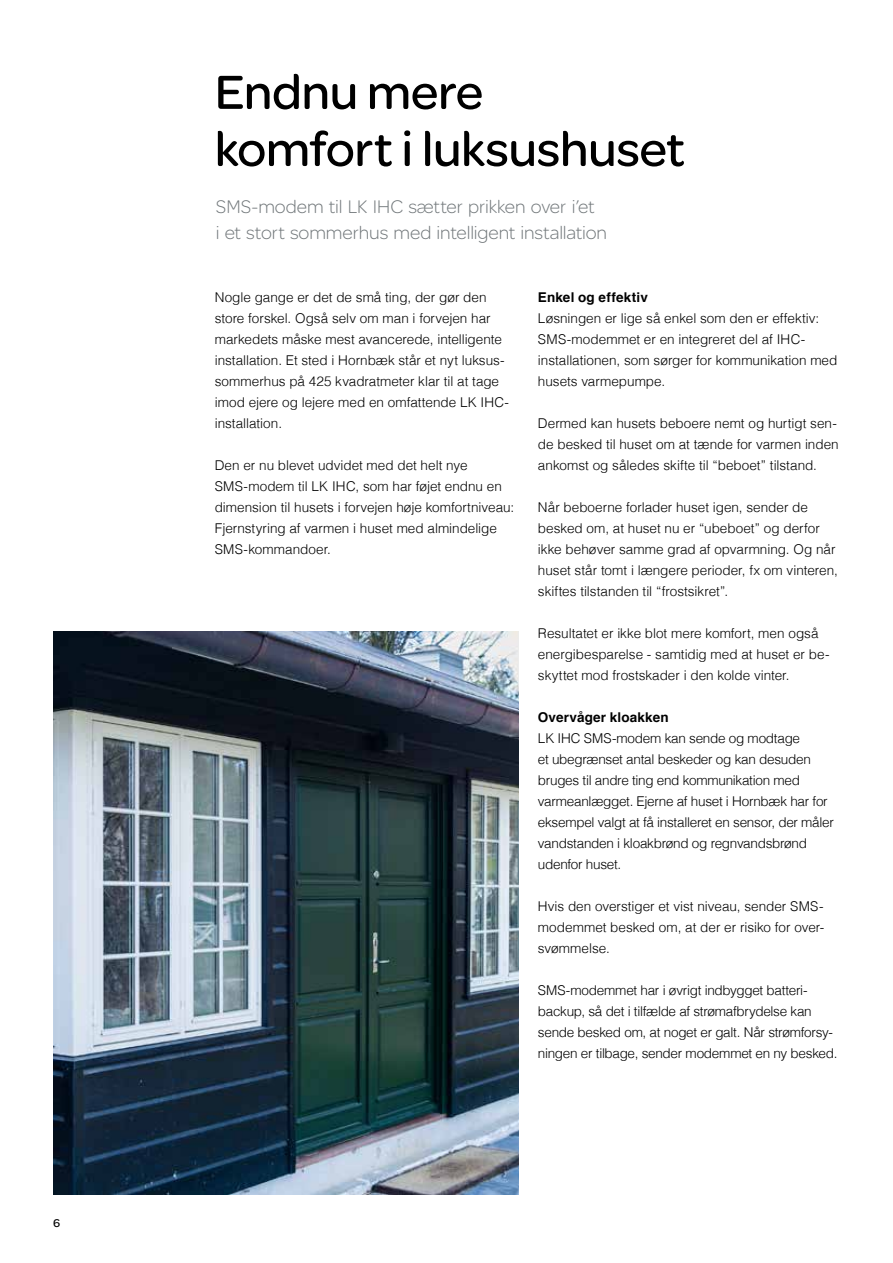
<style>
.page{position:relative;width:893px;height:1263px;background:#fff}
.page>*{position:absolute;margin:0;border:0;box-sizing:border-box;transform-origin:0 0}
.t1{font:51px/57px "SE Optimist";letter-spacing:-.01em;color:#000}
.t2{font:300 19.5px/25.5px "SE Optimist";letter-spacing:-.005em;color:#71777a}
.t3{font:300 13.5px/21px "Helvetica";color:#000}
.t4{font:300 13.5px/21px "Helvetica";letter-spacing:-.02em;color:#000}
.t5{font:700 13.5px "Helvetica";letter-spacing:.015em;color:#000}
.t6{font:12px "SE Optimist";color:#000}
</style>
<div class="page">
<img style="left:53px;top:631px;width:466px;height:564px">
<p class="t6" style="left:53px;top:1214px;width:9px">6</p>
<h1 class="t1" style="left:215px;top:62px;width:472px">Endnu mere<br>komfort i luksushuset</h1>
<h2 class="t2" style="left:216px;top:194px;width:393px">SMS-modem til LK IHC sætter prikken over i’et<br>i et stort sommerhus med intelligent installation</h2>
<p class="t3" style="left:215px;top:286px;width:296px">Nogle gange er det de små ting, der gør den store forskel. Også selv om man i forvejen har markedets måske mest avancerede, intelligente installation. Et sted i Hornbæk står et nyt luksus&shy;sommerhus på 425 kvadratmeter klar til at tage imod ejere og lejere med en omfattende LK IHC&shy;installation.</p>
<p class="t3" style="left:215px;top:454px;width:301px">Den er nu blevet udvidet med det helt nye SMS-modem til LK IHC, som har føjet endnu en dimension til husets i forvejen høje komfortniveau:<br>Fjernstyring af varmen i huset med almindelige SMS-kommandoer.</p>
<p class="t5" style="left:538px;top:287px;width:111px">Enkel og effektiv</p>
<p class="t3" style="left:538px;top:307px;width:301px">Løsningen er lige så enkel som den er effektiv:<br>SMS-modemmet er en integreret del af IHC&shy;installationen, som sørger for kommunikation med husets varmepumpe.</p>
<p class="t3" style="left:538px;top:412px;width:302px">Dermed kan husets beboere nemt og hurtigt sen&shy;de besked til huset om at tænde for varmen inden ankomst og således skifte til “beboet” tilstand.</p>
<p class="t3" style="left:538px;top:496px;width:301px">Når beboerne forlader huset igen, sender de besked om, at huset nu er “ubeboet” og derfor ikke behøver samme grad af opvarmning. Og når huset står tomt i længere perioder, fx om vinteren, skiftes tilstanden til “frostsikret”.</p>
<p class="t3" style="left:538px;top:622px;width:293px">Resultatet er ikke blot mere komfort, men også energibesparelse - samtidig med at huset er be&shy;skyttet mod frostskader i den kolde vinter.</p>
<p class="t5" style="left:538px;top:707px;width:132px">Overvåger kloakken</p>
<p class="t4" style="left:538px;top:727px;width:298px">LK IHC SMS-modem kan sende og modtage<br>et ubegrænset antal beskeder og kan desuden bruges til andre ting end kommunikation med varmeanlægget. Ejerne af huset i Hornbæk har for eksempel valgt at få installeret en sensor, der måler vandstanden i kloakbrønd og regnvandsbrønd udenfor huset.</p>
<p class="t3" style="left:538px;top:895px;width:288px;text-align:justify">Hvis den overstiger et vist niveau, sender SMS&shy;modemmet besked om, at der er risiko for over&shy;svømmelse.</p>
<p class="t4" style="left:538px;top:979px;width:301px">SMS-modemmet har i øvrigt indbygget batteri&shy;backup, så det i tilfælde af strømafbrydelse kan sende besked om, at noget er galt. Når strømforsy&shy;ningen er tilbage, sender modemmet en ny besked.</p>
</div>
